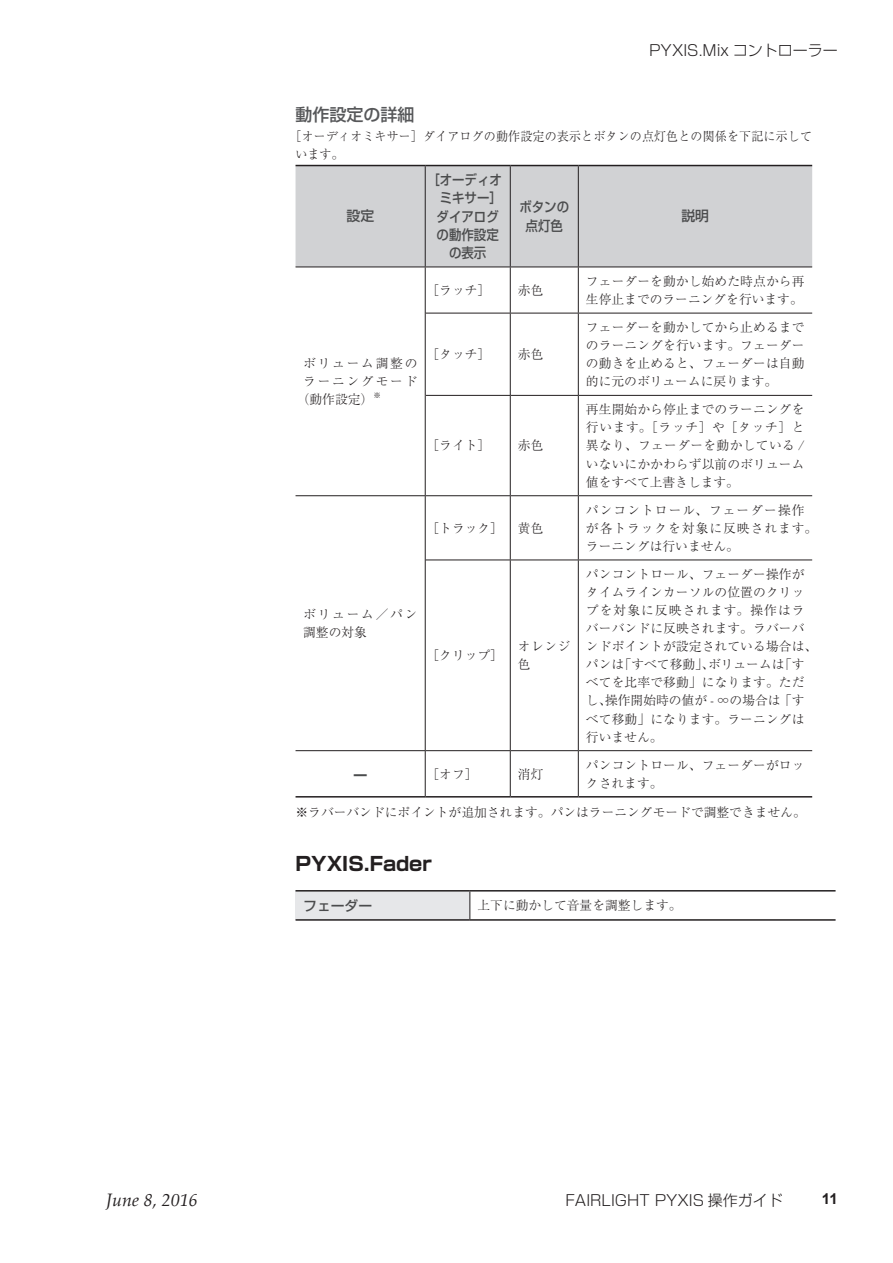
<style>
.page{position:relative;width:893px;height:1263px;background:#fff}
.page>*{position:absolute;margin:0;border:0;box-sizing:border-box;transform-origin:0 0}
.t1{font:700 19.2px "Shin Go Pro";color:#231f20}
.t2{font:italic 18px "Palatino Linotype";color:#231f20}
.t3{font:500 16.95px "Shin Go Pro";color:#57585a}
.t4{font:300 15px "Shin Go Pro";color:#231f20}
.t5{font:700 15px "Arial";color:#231f20}
.t6{font:500 13.8px/18.1px "Shin Go Pro";color:#4b4c4d;text-align:center;scale:.9 1}
.t7{font:500 13.8px "Shin Go Pro";color:#4b4c4d}
.t8{font:700 13.8px "Arial";color:#4b4c4d}
.t9{font:300 12.75px/18.1px "Ryumin Pro";letter-spacing:.01em;color:#231f20}
.t10{font:300 12.75px/18.1px "Ryumin Pro";letter-spacing:.01em;color:#231f20;scale:.94 1}
.t11{font:300 12.75px/18.1px "Ryumin Pro";letter-spacing:.075em;color:#231f20}
.t12{font:300 12.75px/18.1px "Ryumin Pro";letter-spacing:.14em;color:#231f20}
.t13{font:300 7.5px "Ryumin Pro";color:#231f20}
</style>
<div class="page">
<div style="left:296px;top:166px;width:516px;height:101px;background:#d1d2d4"></div>
<hr style="left:296px;top:165px;width:129px;height:1px;background:#231f20">
<hr style="left:425px;top:165px;width:85px;height:1px;background:#231f20">
<hr style="left:510px;top:165px;width:68px;height:1px;background:#231f20">
<hr style="left:578px;top:165px;width:234px;height:1px;background:#231f20">
<hr style="left:296px;top:796px;width:129px;height:1px;background:#231f20">
<hr style="left:425px;top:796px;width:85px;height:1px;background:#231f20">
<hr style="left:510px;top:796px;width:68px;height:1px;background:#231f20">
<hr style="left:578px;top:796px;width:234px;height:1px;background:#231f20">
<hr style="left:425px;top:166px;width:1px;height:101px;background:#231f20">
<hr style="left:578px;top:166px;width:1px;height:101px;background:#231f20">
<hr style="left:425px;top:267px;width:1px;height:46px;background:#231f20">
<hr style="left:578px;top:267px;width:1px;height:46px;background:#231f20">
<hr style="left:425px;top:313px;width:1px;height:82px;background:#231f20">
<hr style="left:578px;top:313px;width:1px;height:82px;background:#231f20">
<hr style="left:425px;top:395px;width:1px;height:100px;background:#231f20">
<hr style="left:578px;top:396px;width:1px;height:99px;background:#231f20">
<hr style="left:425px;top:496px;width:1px;height:64px;background:#231f20">
<hr style="left:578px;top:496px;width:1px;height:64px;background:#231f20">
<hr style="left:425px;top:560px;width:1px;height:190px;background:#231f20">
<hr style="left:578px;top:560px;width:1px;height:190px;background:#231f20">
<hr style="left:425px;top:751px;width:1px;height:45px;background:#231f20">
<hr style="left:578px;top:751px;width:1px;height:45px;background:#231f20">
<hr style="left:510px;top:166px;width:1px;height:101px;background:#231f20">
<hr style="left:296px;top:267px;width:129px;height:1px;background:#231f20">
<hr style="left:425px;top:267px;width:85px;height:1px;background:#231f20">
<hr style="left:510px;top:267px;width:68px;height:1px;background:#231f20">
<hr style="left:510px;top:267px;width:1px;height:46px;background:#231f20">
<hr style="left:578px;top:267px;width:234px;height:1px;background:#231f20">
<hr style="left:426px;top:313px;width:84px;height:1px;background:#231f20">
<hr style="left:510px;top:313px;width:68px;height:1px;background:#231f20">
<hr style="left:510px;top:313px;width:1px;height:82px;background:#231f20">
<hr style="left:578px;top:313px;width:234px;height:1px;background:#231f20">
<hr style="left:426px;top:395px;width:84px;height:1px;background:#231f20">
<hr style="left:510px;top:395px;width:68px;height:1px;background:#231f20">
<hr style="left:510px;top:396px;width:1px;height:99px;background:#231f20">
<hr style="left:578px;top:395px;width:234px;height:1px;background:#231f20">
<hr style="left:296px;top:495px;width:129px;height:1px;background:#231f20">
<hr style="left:425px;top:495px;width:85px;height:1px;background:#231f20">
<hr style="left:510px;top:495px;width:68px;height:1px;background:#231f20">
<hr style="left:510px;top:496px;width:1px;height:64px;background:#231f20">
<hr style="left:578px;top:495px;width:234px;height:1px;background:#231f20">
<hr style="left:426px;top:560px;width:84px;height:1px;background:#231f20">
<hr style="left:510px;top:560px;width:68px;height:1px;background:#231f20">
<hr style="left:510px;top:560px;width:1px;height:190px;background:#231f20">
<hr style="left:578px;top:560px;width:234px;height:1px;background:#231f20">
<hr style="left:296px;top:750px;width:129px;height:1px;background:#231f20">
<hr style="left:425px;top:750px;width:85px;height:1px;background:#231f20">
<hr style="left:510px;top:750px;width:68px;height:1px;background:#231f20">
<hr style="left:510px;top:751px;width:1px;height:45px;background:#231f20">
<hr style="left:578px;top:750px;width:234px;height:1px;background:#231f20">
<div style="left:296px;top:891px;width:174px;height:29px;background:#e6e7e9"></div>
<hr style="left:296px;top:890px;width:174px;height:1px;background:#231f20">
<hr style="left:470px;top:890px;width:366px;height:1px;background:#231f20">
<hr style="left:296px;top:919px;width:174px;height:2px;background:#231f20">
<hr style="left:470px;top:919px;width:366px;height:2px;background:#231f20">
<svg style="left:469px;top:891px;width:1px;height:28px"></svg>
<p class="t4" style="left:649px;top:38px;width:190px">PYXIS.Mix コントローラー</p>
<h3 class="t3" style="left:296px;top:101px;width:121px">動作設定の詳細</h3>
<p class="t10" style="left:296px;top:126px;width:551px;text-indent:-6px">［オーディオミキサー］ダイアログの動作設定の表示とボタンの点灯色との関係を下記に示しています。</p>
<p class="t7" style="left:347px;top:205px;width:29px">設定</p>
<p class="t12" style="left:303px;top:353px;width:116px">ボリューム調整の</p>
<p class="t12" style="left:303px;top:371px;width:116px">ラーニングモード</p>
<p class="t9" style="left:297px;top:389px;width:78px">（動作設定）</p>
<p class="t13" style="left:373px;top:389px;width:9px">※</p>
<p class="t12" style="left:303px;top:604px;width:116px">ボリューム／パン調整の対象</p>
<p class="t6" style="left:427px;top:169px;width:84px">［オーディオ</p>
<p class="t6" style="left:440px;top:187px;width:71px">ミキサー］</p>
<p class="t6" style="left:437px;top:206px;width:71px">ダイアログ</p>
<p class="t6" style="left:437px;top:224px;width:71px">の動作設定</p>
<p class="t6" style="left:449px;top:242px;width:43px">の表示</p>
<p class="t6" style="left:519px;top:196px;width:57px">ボタンの点灯色</p>
<p class="t7" style="left:681px;top:205px;width:29px">説明</p>
<p class="t9" style="left:426px;top:280px;width:65px">［ラッチ］</p>
<p class="t9" style="left:518px;top:280px;width:27px">赤色</p>
<p class="t9" style="left:586px;top:271px;width:220px">フェーダーを動かし始めた時点から再生停止までのラーニングを行います。</p>
<p class="t9" style="left:426px;top:344px;width:65px">［タッチ］</p>
<p class="t9" style="left:518px;top:344px;width:27px">赤色</p>
<p class="t9" style="left:426px;top:436px;width:65px">［ライト］</p>
<p class="t9" style="left:518px;top:436px;width:27px">赤色</p>
<p class="t9" style="left:426px;top:518px;width:118px">［トラック］ 黄色</p>
<p class="t9" style="left:426px;top:645px;width:78px">［クリップ］</p>
<p class="t9" style="left:518px;top:636px;width:54px">オレンジ色</p>
<p class="t9" style="left:586px;top:317px;width:220px;text-align:justify">フェーダーを動かしてから止めるまでのラーニングを行います。フェーダーの動きを止めると、フェーダーは自動的に元のボリュームに戻ります。</p>
<p class="t9" style="left:586px;top:399px;width:220px;text-align:justify">再生開始から停止までのラーニングを行います。［ラッチ］や［タッチ］と異なり、フェーダーを動かしている /いないにかかわらず以前のボリューム値をすべて上書きします。</p>
<p class="t11" style="left:586px;top:500px;width:233px">パンコントロール、フェーダー操作が各トラックを対象に反映されます。ラーニングは行いません。</p>
<p class="t9" style="left:586px;top:564px;width:233px">パンコントロール、フェーダー操作がタイムラインカーソルの位置のクリップを対象に反映されます。操作はラバーバンドに反映されます。ラバーバンドポイントが設定されている場合は、パンは「すべて移動」、ボリュームは「すべてを比率で移動」になります。ただし、操作開始時の値が - ∞の場合は「すべて移動」になります。ラーニングは行いません。</p>
<p class="t8" style="left:353px;top:765px;width:15px">―</p>
<p class="t9" style="left:426px;top:764px;width:53px">［オフ］</p>
<p class="t9" style="left:518px;top:764px;width:27px">消灯</p>
<p class="t9" style="left:586px;top:755px;width:220px">パンコントロール、フェーダーがロックされます。</p>
<p class="t9" style="left:296px;top:802px;width:512px">※ラバーバンドにポイントが追加されます。パンはラーニングモードで調整できません。</p>
<h1 class="t1" style="left:296px;top:848px;width:138px">PYXIS.Fader</h1>
<p class="t7" style="left:303px;top:894px;width:71px">フェーダー</p>
<p class="t9" style="left:477px;top:895px;width:206px">上下に動かして音量を調整します。</p>
<h2 class="t2" style="left:106px;top:1187px;width:93px">June 8, 2016</h2>
<p class="t4" style="left:565px;top:1187px;width:219px">FAIRLIGHT PYXIS 操作ガイド</p>
<p class="t5" style="left:822px;top:1188px;width:17px">11</p>
</div>
